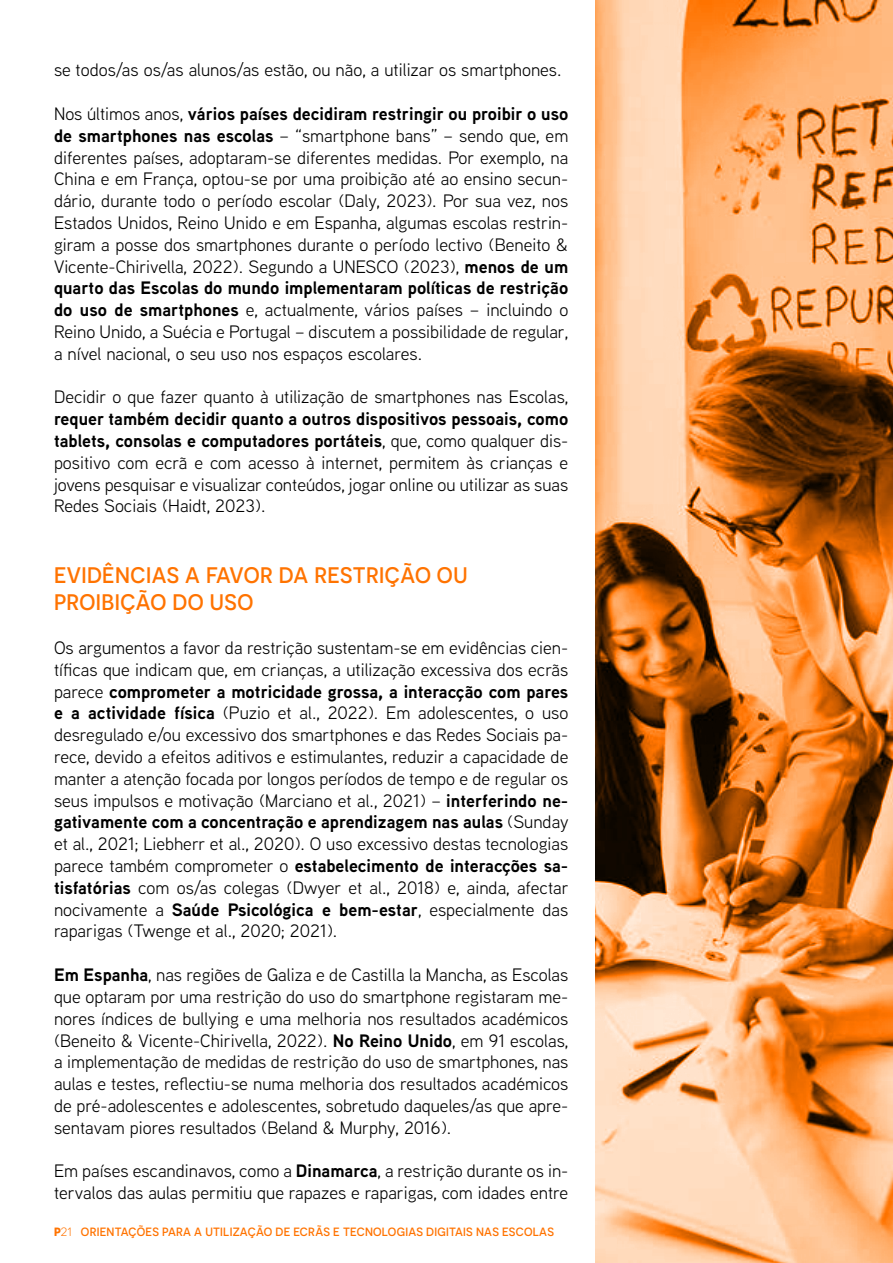
<style>
.page{position:relative;width:893px;height:1263px;background:#fff}
.page>*{position:absolute;margin:0;border:0;box-sizing:border-box;transform-origin:0 0}
.t1{font:500 22.5px/27.2px "Novecentosans";letter-spacing:.02em;color:#ff7300}
.t2{font:18px/21.8px "Aaux Next";color:#000;text-align:justify}
.t3{font:500 12px "Novecentosans";letter-spacing:.02em;color:#ff7300}
.s1{font-weight:700}
.s2{font-weight:400}
</style>
<div class="page">
<svg style="left:595px;top:0;width:298px;height:1263px;background:#d9945a"></svg>
<p class="t2" style="left:54px;top:59px;width:509px">se todos/as os/as alunos/as estão, ou não, a utilizar os smartphones.</p>
<p class="t2" style="left:54px;top:102px;width:516px">Nos últimos anos, <span class="s1">vários países decidiram restringir ou proibir o uso de smartphones nas escolas</span> – “smartphone bans” – sendo que, em diferentes países, adoptaram-se diferentes medidas. Por exemplo, na China e em França, optou-se por uma proibição até ao ensino secun&shy;dário, durante todo o período escolar (Daly, 2023). Por sua vez, nos Estados Unidos, Reino Unido e em Espanha, algumas escolas restrin&shy;giram a posse dos smartphones durante o período lectivo (Beneito &amp; Vicente-Chirivella, 2022). Segundo a UNESCO (2023), <span class="s1">menos de um quarto das Escolas do mundo implementaram políticas de restrição do uso de smartphones</span> e, actualmente, vários países – incluindo o Reino Unido, a Suécia e Portugal – discutem a possibilidade de regular, a nível nacional, o seu uso nos espaços escolares.</p>
<p class="t2" style="left:54px;top:386px;width:516px">Decidir o que fazer quanto à utilização de smartphones nas Escolas,</p>
<p class="t2" style="left:54px;top:407px;width:516px"><span class="s1">requer também decidir quanto a outros dispositivos pessoais, como tablets, consolas e computadores portáteis</span>, que, como qualquer dis&shy;positivo com ecrã e com acesso à internet, permitem às crianças e jovens pesquisar e visualizar conteúdos, jogar online ou utilizar as suas Redes Sociais (Haidt, 2023).</p>
<p class="t1" style="left:54px;top:561px;width:415px">EVIDÊNCIAS A FAVOR DA RESTRIÇÃO OU<br>PROIBIÇÃO DO USO</p>
<p class="t2" style="left:54px;top:636px;width:516px">Os argumentos a favor da restrição sustentam-se em evidências cien&shy;tíficas que indicam que, em crianças, a utilização excessiva dos ecrãs parece <span class="s1">comprometer a motricidade grossa, a interacção com pares e a actividade física</span> (Puzio et al., 2022). Em adolescentes, o uso desregulado e/ou excessivo dos smartphones e das Redes Sociais pa&shy;rece, devido a efeitos aditivos e estimulantes, reduzir a capacidade de manter a atenção focada por longos períodos de tempo e de regular os seus impulsos e motivação (Marciano et al., 2021) – <span class="s1">interferindo ne&shy;gativamente com a concentração e aprendizagem nas aulas</span> (Sunday et al., 2021; Liebherr et al., 2020). O uso excessivo destas tecnologias parece também comprometer o <span class="s1">estabelecimento de interacções sa&shy;tisfatórias</span> com os/as colegas (Dwyer et al., 2018) e, ainda, afectar nocivamente a <span class="s1">Saúde Psicológica e bem-estar</span>, especialmente das raparigas (Twenge et al., 2020; 2021).</p>
<p class="t2" style="left:54px;top:963px;width:516px"><span class="s1">Em Espanha</span>, nas regiões de Galiza e de Castilla la Mancha, as Escolas que optaram por uma restrição do uso do smartphone registaram me&shy;nores índices de bullying e uma melhoria nos resultados académicos (Beneito &amp; Vicente-Chirivella, 2022). <span class="s1">No Reino Unido</span>, em 91 escolas, a implementação de medidas de restrição do uso de smartphones, nas aulas e testes, reflectiu-se numa melhoria dos resultados académicos de pré-adolescentes e adolescentes, sobretudo daqueles/as que apre&shy;sentavam piores resultados (Beland &amp; Murphy, 2016).</p>
<p class="t2" style="left:54px;top:1159px;width:516px">Em países escandinavos, como a <span class="s1">Dinamarca</span>, a restrição durante os in&shy;tervalos das aulas permitiu que rapazes e raparigas, com idades entre</p>
<p class="t3" style="left:54px;top:1225px;width:501px"><span class="s1">P</span><span class="s2">21</span> ORIENTAÇÕES PARA A UTILIZAÇÃO DE ECRÃS E TECNOLOGIAS DIGITAIS NAS ESCOLAS</p>
</div>
